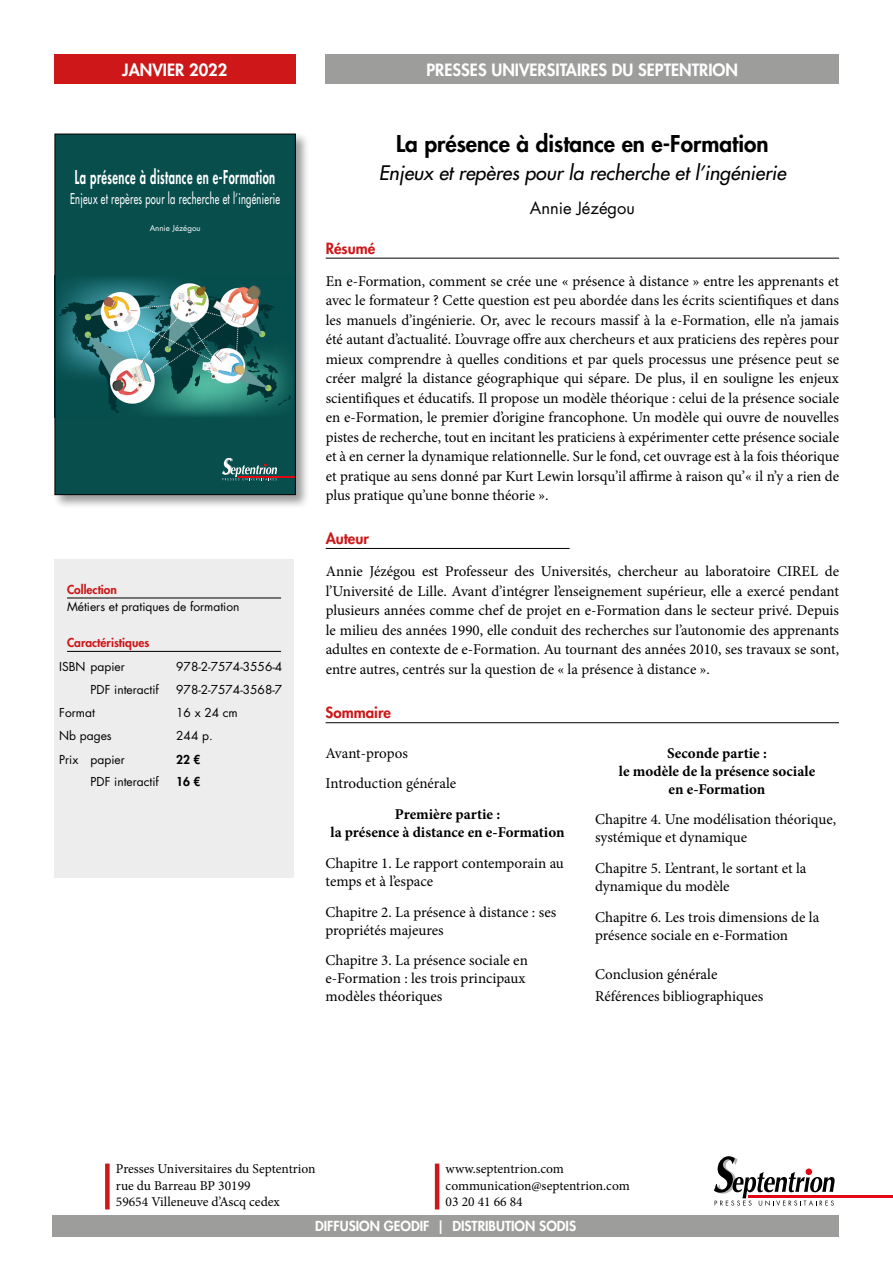
<style>
.page{position:relative;width:893px;height:1263px;background:#fff}
.page>*{position:absolute;margin:0;border:0;box-sizing:border-box;transform-origin:0 0}
.Titre_2{font:800 22.5px "Futura Std";color:#000}
.adlocalsoustitre{font:italic 500 19.5px "Futura Std";color:#000}
.t1{font:800 18.6px "Futura Std";letter-spacing:.04em;color:#fff;scale:.6 1}
.Date-parution{font:800 16.5px "Futura Std";color:#fff}
.adlocalauteur{font:16.5px "Futura Std";color:#000}
.txt_Normal{font:15px/19.5px "Minion Pro";color:#000;text-align:justify}
.T1{font:15px/18px "Minion Pro";color:#000}
.txt_Normal_sa{font:15px/19.5px "Minion Pro";color:#000;text-align:justify}
.T1-2{font:700 15px/18px "Minion Pro";color:#000;text-align:center}
.T_b{font:800 15px "Futura Std";color:#cd1719}
.t2{font:500 14.55px "Futura Std";letter-spacing:.03em;color:#fff;scale:.64 1}
.Style_de_paragraphe{font:13.5px "Minion Pro";color:#000}
.Date-parution-2{font:800 13.5px "Futura Std";color:#fff}
.technique{font:12px "Futura Std";color:#000}
.Rubriques-technique{font:800 12px "Futura Std";color:#cd1719}
.technique-2{font:800 12px "Futura Std";color:#000}
.t3{font:7.95px "Futura Std";color:#fff}
</style>
<div class="page">
<div style="left:326px;top:54px;width:513px;height:30px;background:#9d9d9c"></div>
<div style="left:54px;top:559px;width:240px;height:319px;background:#ededed"></div>
<div style="left:52px;top:1215px;width:787px;height:21px;background:#9d9d9c"></div>
<div style="left:54px;top:54px;width:242px;height:30px;background:#cd1719"></div>
<hr style="left:67px;top:598px;width:214px;height:1px;background:#000">
<hr style="left:67px;top:651px;width:214px;height:1px;background:#000">
<div style="left:52px;top:132px;width:258px;height:377px;background:#000;opacity:.4"></div>
<div style="left:55px;top:134px;width:240px;height:361px;background:#074e4d"></div>
<img style="left:57px;top:278px;width:235px;height:139px">
<hr style="left:238px;top:476px;width:57px;height:1px;background:#e30613">
<svg style="left:222px;top:458px;width:55px;height:22px"></svg>
<svg style="left:295px;top:494px;width:6px;height:6px"></svg>
<div style="left:55px;top:134px;width:241px;height:361px;border:1px solid #000"></div>
<hr style="left:326px;top:258px;width:513px;height:1px;background:#000">
<hr style="left:326px;top:548px;width:244px;height:1px;background:#000">
<hr style="left:749px;top:1195px;width:144px;height:3px;background:#e30613">
<svg style="left:714px;top:1156px;width:121px;height:50px"></svg>
<div style="left:105px;top:1163px;width:5px;height:46px;background:#cd1719"></div>
<hr style="left:435px;top:1163px;width:4px;height:46px;background:#cd1719">
<hr style="left:326px;top:722px;width:513px;height:1px;background:#000">
<p class="Date-parution" style="left:122px;top:59px;width:107px">JANVIER 2022</p>
<p class="t1" style="left:75px;top:166px;width:335px">La présence à distance en e-Formation</p>
<p class="t2" style="left:70px;top:189px;width:330px">Enjeux et repères pour la recherche et l’ingénierie</p>
<p class="t3" style="left:150px;top:223px;width:52px">Annie Jézégou</p>
<p class="Rubriques-technique" style="left:67px;top:581px;width:51px">Collection</p>
<p class="technique" style="left:67px;top:599px;width:174px">Métiers et pratiques de formation</p>
<p class="Rubriques-technique" style="left:67px;top:635px;width:84px">Caractéristiques</p>
<p class="technique" style="left:59px;top:659px;width:67px">ISBN papier</p>
<p class="technique" style="left:176px;top:659px;width:108px">978-2-7574-3556-4</p>
<p class="technique" style="left:91px;top:682px;width:70px">PDF interactif</p>
<p class="technique" style="left:176px;top:682px;width:108px">978-2-7574-3568-7</p>
<p class="technique" style="left:59px;top:705px;width:37px">Format</p>
<p class="technique" style="left:176px;top:705px;width:63px">16 x 24 cm</p>
<p class="technique" style="left:59px;top:728px;width:54px">Nb pages</p>
<p class="technique" style="left:176px;top:728px;width:38px">244 p.</p>
<p class="technique" style="left:59px;top:752px;width:21px">Prix</p>
<p class="technique" style="left:91px;top:752px;width:36px">papier</p>
<p class="technique-2" style="left:176px;top:752px;width:26px">22 €</p>
<p class="technique" style="left:91px;top:774px;width:70px">PDF interactif</p>
<p class="technique-2" style="left:176px;top:774px;width:26px">16 €</p>
<p class="Date-parution" style="left:427px;top:59px;width:313px">PRESSES UNIVERSITAIRES DU SEPTENTRION</p>
<p class="Titre_2" style="left:396px;top:130px;width:374px">La présence à distance en e-Formation</p>
<p class="adlocalsoustitre" style="left:379px;top:161px;width:409px">Enjeux et repères pour la recherche et l’ingénierie</p>
<p class="adlocalauteur" style="left:530px;top:198px;width:107px">Annie Jézégou</p>
<p class="T_b" style="left:326px;top:239px;width:51px">Résumé</p>
<p class="txt_Normal" style="left:326px;top:271px;width:515px">En e-Formation, comment se crée une « présence à distance » entre les apprenants et avec le formateur ? Cette question est peu abordée dans les écrits scientifiques et dans les manuels d’ingénierie. Or, avec le recours massif à la e-Formation, elle n’a jamais été autant d’actualité. L’ouvrage offre aux chercheurs et aux praticiens des repères pour mieux comprendre à quelles conditions et par quels processus une présence peut se créer malgré la distance géographique qui sépare. De plus, il en souligne les enjeux scientifiques et éducatifs. Il propose un modèle théorique : celui de la présence sociale en e-Formation, le premier d’origine francophone. Un modèle qui ouvre de nouvelles pistes de recherche, tout en incitant les praticiens à expérimenter cette présence sociale et à en cerner la dynamique relationnelle. Sur le fond, cet ouvrage est à la fois théorique et pratique au sens donné par Kurt Lewin lorsqu’il affirme à raison qu’« il n’y a rien de plus pratique qu’une bonne théorie ».</p>
<p class="T_b" style="left:326px;top:529px;width:45px">Auteur</p>
<p class="txt_Normal_sa" style="left:326px;top:562px;width:515px">Annie Jézégou est Professeur des Universités, chercheur au laboratoire CIREL de l’Université de Lille. Avant d’intégrer l’enseignement supérieur, elle a exercé pendant plusieurs années comme chef de projet en e-Formation dans le secteur privé. Depuis le milieu des années 1990, elle conduit des recherches sur l’autonomie des apprenants adultes en contexte de e-Formation. Au tournant des années 2010, ses travaux se sont, entre autres, centrés sur la question de « la présence à distance ».</p>
<p class="T_b" style="left:326px;top:703px;width:67px">Sommaire</p>
<p class="T1" style="left:326px;top:744px;width:84px">Avant-propos</p>
<p class="T1" style="left:326px;top:775px;width:132px">Introduction générale</p>
<p class="T1-2" style="left:330px;top:805px;width:236px">Première partie :<br>la présence à distance en e-Formation</p>
<p class="T1" style="left:326px;top:854px;width:240px">Chapitre 1. Le rapport contemporain au temps et à l’espace</p>
<p class="T1" style="left:326px;top:903px;width:232px">Chapitre 2. La présence à distance : ses propriétés majeures</p>
<p class="T1" style="left:326px;top:952px;width:204px">Chapitre 3. La présence sociale en e‑Formation : les trois principaux modèles théoriques</p>
<p class="T1-2" style="left:619px;top:743px;width:198px">Seconde partie :<br>le modèle de la présence sociale en e-Formation</p>
<p class="T1" style="left:595px;top:811px;width:243px">Chapitre 4. Une modélisation théorique, systémique et dynamique</p>
<p class="T1" style="left:595px;top:859px;width:213px">Chapitre 5. L’entrant, le sortant et la dynamique du modèle</p>
<p class="T1" style="left:595px;top:908px;width:226px">Chapitre 6. Les trois dimensions de la présence sociale en e‑Formation</p>
<p class="T1" style="left:595px;top:965px;width:124px">Conclusion générale</p>
<p class="T1" style="left:595px;top:988px;width:170px">Références bibliographiques</p>
<p class="Style_de_paragraphe" style="left:116px;top:1160px;width:201px">Presses Universitaires du Septentrion</p>
<p class="Style_de_paragraphe" style="left:116px;top:1176px;width:136px">rue du Barreau BP 30199</p>
<p class="Style_de_paragraphe" style="left:116px;top:1192px;width:166px">59654 Villeneuve d’Ascq cedex</p>
<p class="Style_de_paragraphe" style="left:446px;top:1160px;width:120px">www.septentrion.com</p>
<p class="Style_de_paragraphe" style="left:446px;top:1176px;width:186px">communication@septentrion.com</p>
<p class="Style_de_paragraphe" style="left:446px;top:1192px;width:79px">03 20 41 66 84</p>
<p class="Date-parution-2" style="left:315px;top:1218px;width:262px">DIFFUSION GEODIF | DISTRIBUTION SODIS</p>
</div>
